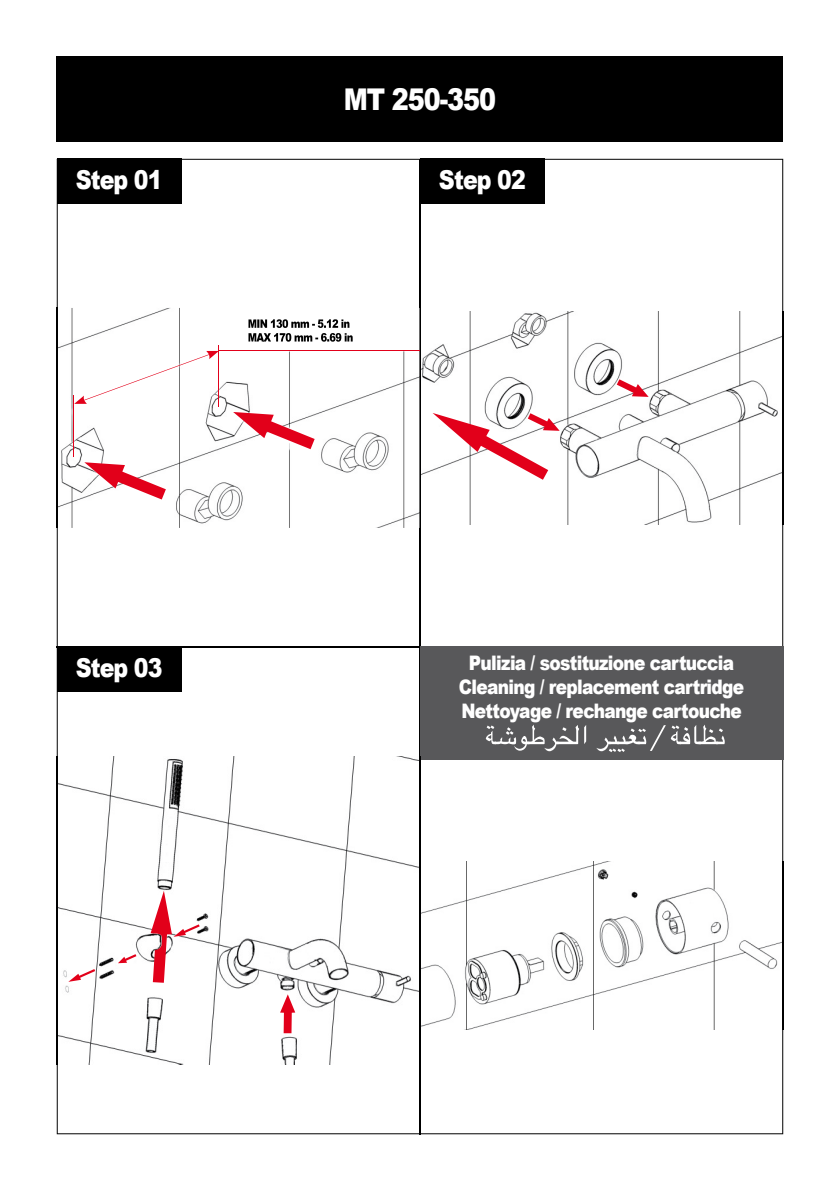
<style>
.page{position:relative;width:840px;height:1191px;background:#fff}
.page>*{position:absolute;margin:0;border:0;box-sizing:border-box;transform-origin:0 0}
.t1{font:900 30px "Arial";letter-spacing:-.04em;color:#fff;scale:.85 1}
.t2{font:900 26px "Arial";letter-spacing:-.04em;color:#fff;scale:.85 1}
.t3{font:900 20px/24px "Arial";letter-spacing:-.04em;color:#fff;text-align:center;scale:.85 1}
</style>
<div class="page">
<hr style="left:419px;top:159px;width:1px;height:975px;background:#000">
<div style="left:57px;top:57px;width:725px;height:85px;background:#000"></div>
<hr style="left:57px;top:646px;width:725px;height:1px;background:#000">
<div style="left:57px;top:646px;width:124px;height:46px;background:#000"></div>
<div style="left:57px;top:159px;width:124px;height:45px;background:#000"></div>
<div style="left:420px;top:159px;width:124px;height:45px;background:#000"></div>
<div style="left:420px;top:646px;width:362px;height:113px;background:#58585a"></div>
<svg style="left:485px;top:724px;width:101px;height:27px"></svg>
<svg style="left:596px;top:725px;width:128px;height:27px"></svg>
<img style="left:57px;top:308px;width:363px;height:220px">
<img style="left:248px;top:333px;width:104px;height:9px">
<img style="left:248px;top:319px;width:101px;height:9px">
<svg style="left:84px;top:462px;width:82px;height:37px"></svg>
<svg style="left:233px;top:412px;width:81px;height:37px"></svg>
<hr style="left:74px;top:396px;width:1px;height:61px;background:#e2001a">
<hr style="left:219px;top:350px;width:201px;height:1px;background:#e2001a">
<hr style="left:218px;top:345px;width:1px;height:61px;background:#e2001a">
<svg style="left:74px;top:351px;width:144px;height:53px"></svg>
<img style="left:420px;top:311px;width:362px;height:213px">
<svg style="left:432px;top:413px;width:127px;height:67px"></svg>
<svg style="left:616px;top:379px;width:32px;height:18px"></svg>
<img style="left:57px;top:756px;width:362px;height:308px">
<svg style="left:68px;top:969px;width:27px;height:12px"></svg>
<svg style="left:118px;top:954px;width:18px;height:9px"></svg>
<svg style="left:280px;top:994px;width:15px;height:39px"></svg>
<svg style="left:150px;top:890px;width:49px;height:92px"></svg>
<img style="left:420px;top:861px;width:362px;height:168px">
<h1 class="t1" style="left:343px;top:77px;width:181px">MT 250-350</h1>
<h2 class="t2" style="left:76px;top:161px;width:104px">Step 01</h2>
<h2 class="t2" style="left:438px;top:161px;width:104px">Step 02</h2>
<h2 class="t2" style="left:76px;top:649px;width:104px">Step 03</h2>
<p class="t3" style="left:458px;top:650px;width:337px">Pulizia / sostituzione cartuccia<br>Cleaning / replacement cartridge<br>Nettoyage / rechange cartouche</p>
</div>
